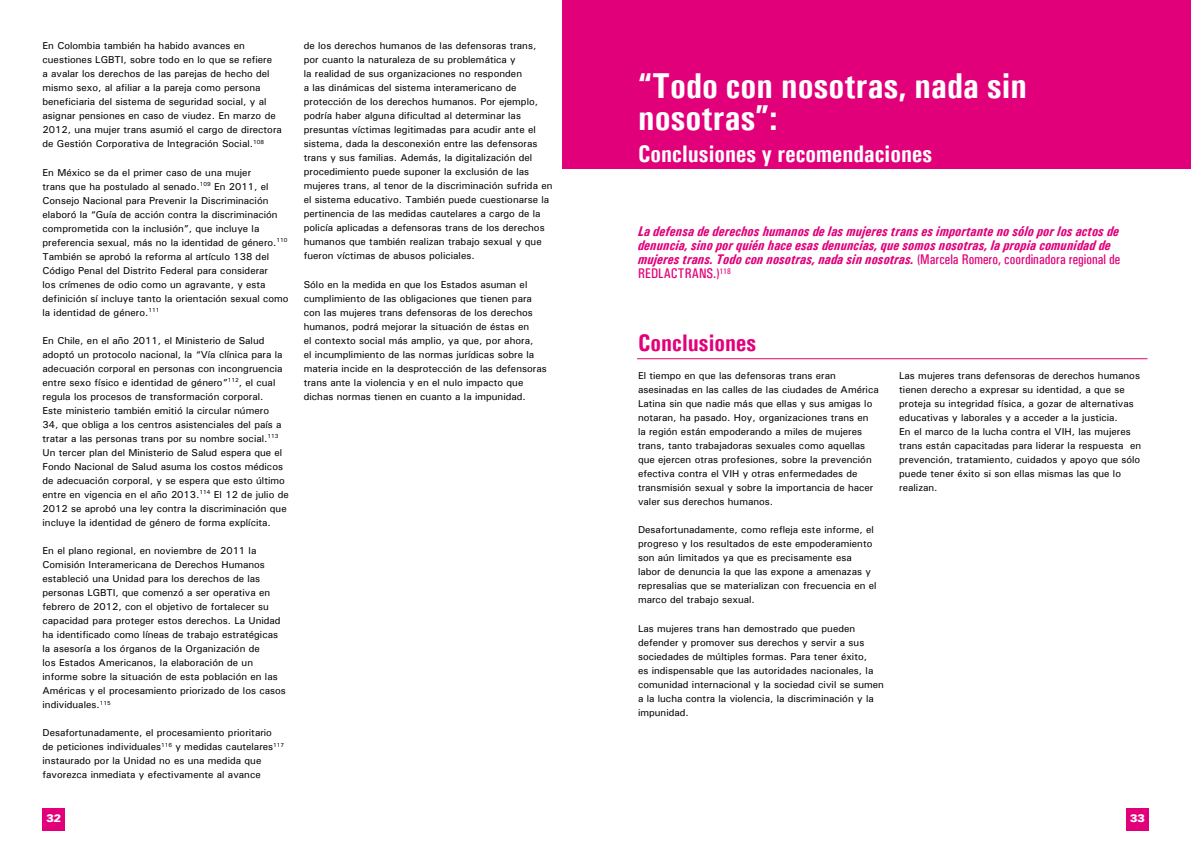
<style>
.page{position:relative;width:1191px;height:842px;background:#fff}
.page>*{position:absolute;margin:0;border:0;box-sizing:border-box;transform-origin:0 0}
.t1{font:700 36px/32px "Univers Condensed";color:#fff}
.t2{font:700 24px "Univers Condensed";color:#fff}
.t3{font:700 24px "Univers Condensed";color:#e2007a}
.t4{font:italic 700 14px/14px "Univers Condensed";color:#e2007a}
.t5{font:900 11px "Univers";color:#fff}
.t6{font:10px/14px "Univers";color:#000}
.s1{font-weight:400;font-style:normal}
</style>
<div class="page">
<div style="left:42px;top:808px;width:22px;height:23px;background:#e2007a"></div>
<div style="left:1126px;top:808px;width:22px;height:23px;background:#e2007a"></div>
<div style="left:563px;top:0;width:628px;height:169px;background:#e2007a"></div>
<hr style="left:637px;top:358px;width:510px;height:1px;background:#e2007a">
<p class="t6" style="left:43px;top:39px;width:241px">En Colombia también ha habido avances en cuestiones LGBTI, sobre todo en lo que se refiere<br>a avalar los derechos de las parejas de hecho del mismo sexo, al afiliar a la pareja como persona beneficiaria del sistema de seguridad social, y al asignar pensiones en caso de viudez. En marzo de 2012, una mujer trans asumió el cargo de directora de Gestión Corporativa de Integración Social.<sup>108</sup></p>
<p class="t6" style="left:43px;top:165px;width:248px">En México se da el primer caso de una mujer<br>trans que ha postulado al senado.<sup>109</sup> En 2011, el Consejo Nacional para Prevenir la Discriminación elaboró la “Guía de acción contra la discriminación comprometida con la inclusión”, que incluye la preferencia sexual, más no la identidad de género.<sup>110<br></sup>También se aprobó la reforma al artículo 138 del Código Penal del Distrito Federal para considerar<br>los crímenes de odio como un agravante, y esta definición sí incluye tanto la orientación sexual como la identidad de género.<sup>111</sup></p>
<p class="t6" style="left:43px;top:333px;width:248px">En Chile, en el año 2011, el Ministerio de Salud adoptó un protocolo nacional, la “Vía clínica para la adecuación corporal en personas con incongruencia entre sexo físico e identidad de género”<sup>112</sup>, el cual regula los procesos de transformación corporal.<br>Este ministerio también emitió la circular número<br>34, que obliga a los centros asistenciales del país a tratar a las personas trans por su nombre social.<sup>113<br></sup>Un tercer plan del Ministerio de Salud espera que el Fondo Nacional de Salud asuma los costos médicos de adecuación corporal, y se espera que esto último entre en vigencia en el año 2013.<sup>114</sup> El 12 de julio de 2012 se aprobó una ley contra la discriminación que incluye la identidad de género de forma explícita.</p>
<p class="t6" style="left:43px;top:543px;width:245px">En el plano regional, en noviembre de 2011 la Comisión Interamericana de Derechos Humanos estableció una Unidad para los derechos de las personas LGBTI, que comenzó a ser operativa en febrero de 2012, con el objetivo de fortalecer su capacidad para proteger estos derechos. La Unidad ha identificado como líneas de trabajo estratégicas la asesoría a los órganos de la Organización de<br>los Estados Americanos, la elaboración de un informe sobre la situación de esta población en las Américas y el procesamiento priorizado de los casos individuales.<sup>115</sup></p>
<p class="t6" style="left:43px;top:726px;width:243px">Desafortunadamente, el procesamiento prioritario de peticiones individuales<sup>116</sup> y medidas cautelares<sup>117 </sup>instaurado por la Unidad no es una medida que favorezca inmediata y efectivamente al avance</p>
<p class="t6" style="left:304px;top:39px;width:250px">de los derechos humanos de las defensoras trans, por cuanto la naturaleza de su problemática y<br>la realidad de sus organizaciones no responden<br>a las dinámicas del sistema interamericano de protección de los derechos humanos. Por ejemplo, podría haber alguna dificultad al determinar las presuntas víctimas legitimadas para acudir ante el sistema, dada la desconexión entre las defensoras trans y sus familias. Además, la digitalización del procedimiento puede suponer la exclusión de las mujeres trans, al tenor de la discriminación sufrida en el sistema educativo. También puede cuestionarse la pertinencia de las medidas cautelares a cargo de la policía aplicadas a defensoras trans de los derechos humanos que también realizan trabajo sexual y que fueron víctimas de abusos policiales.</p>
<p class="t6" style="left:304px;top:277px;width:244px">Sólo en la medida en que los Estados asuman el cumplimiento de las obligaciones que tienen para con las mujeres trans defensoras de los derechos humanos, podrá mejorar la situación de éstas en<br>el contexto social más amplio, ya que, por ahora,<br>el incumplimiento de las normas jurídicas sobre la materia incide en la desprotección de las defensoras trans ante la violencia y en el nulo impacto que dichas normas tienen en cuanto a la impunidad.</p>
<h1 class="t1" style="left:638px;top:69px;width:390px">“Todo con nosotras, nada sin nosotras”:</h1>
<h2 class="t2" style="left:638px;top:139px;width:296px">Conclusiones y recomendaciones</h2>
<p class="t4" style="left:638px;top:225px;width:484px">La defensa de derechos humanos de las mujeres trans es importante no sólo por los actos de denuncia, sino por quién hace esas denuncias, que somos nosotras, la propia comunidad de mujeres trans. Todo con nosotras, nada sin nosotras. <span class="s1">(Marcela Romero, coordinadora regional de REDLACTRANS.)</span><sup>118</sup></p>
<h2 class="t3" style="left:638px;top:328px;width:120px">Conclusiones</h2>
<p class="t6" style="left:638px;top:369px;width:242px">El tiempo en que las defensoras trans eran asesinadas en las calles de las ciudades de América Latina sin que nadie más que ellas y sus amigas lo notaran, ha pasado. Hoy, organizaciones trans en la región están empoderando a miles de mujeres trans, tanto trabajadoras sexuales como aquellas que ejercen otras profesiones, sobre la prevención efectiva contra el VIH y otras enfermedades de transmisión sexual y sobre la importancia de hacer valer sus derechos humanos.</p>
<p class="t6" style="left:638px;top:523px;width:240px">Desafortunadamente, como refleja este informe, el progreso y los resultados de este empoderamiento son aún limitados ya que es precisamente esa labor de denuncia la que las expone a amenazas y represalias que se materializan con frecuencia en el marco del trabajo sexual.</p>
<p class="t6" style="left:638px;top:621px;width:247px">Las mujeres trans han demostrado que pueden defender y promover sus derechos y servir a sus sociedades de múltiples formas. Para tener éxito,<br>es indispensable que las autoridades nacionales, la comunidad internacional y la sociedad civil se sumen a la lucha contra la violencia, la discriminación y la impunidad.</p>
<p class="t6" style="left:899px;top:369px;width:243px">Las mujeres trans defensoras de derechos humanos tienen derecho a expresar su identidad, a que se proteja su integridad física, a gozar de alternativas educativas y laborales y a acceder a la justicia.<br>En el marco de la lucha contra el VIH, las mujeres trans están capacitadas para liderar la respuesta en prevención, tratamiento, cuidados y apoyo que sólo puede tener éxito si son ellas mismas las que lo realizan.</p>
<p class="t5" style="left:46px;top:811px;width:16px">32</p>
<p class="t5" style="left:1130px;top:811px;width:16px">33</p>
</div>
